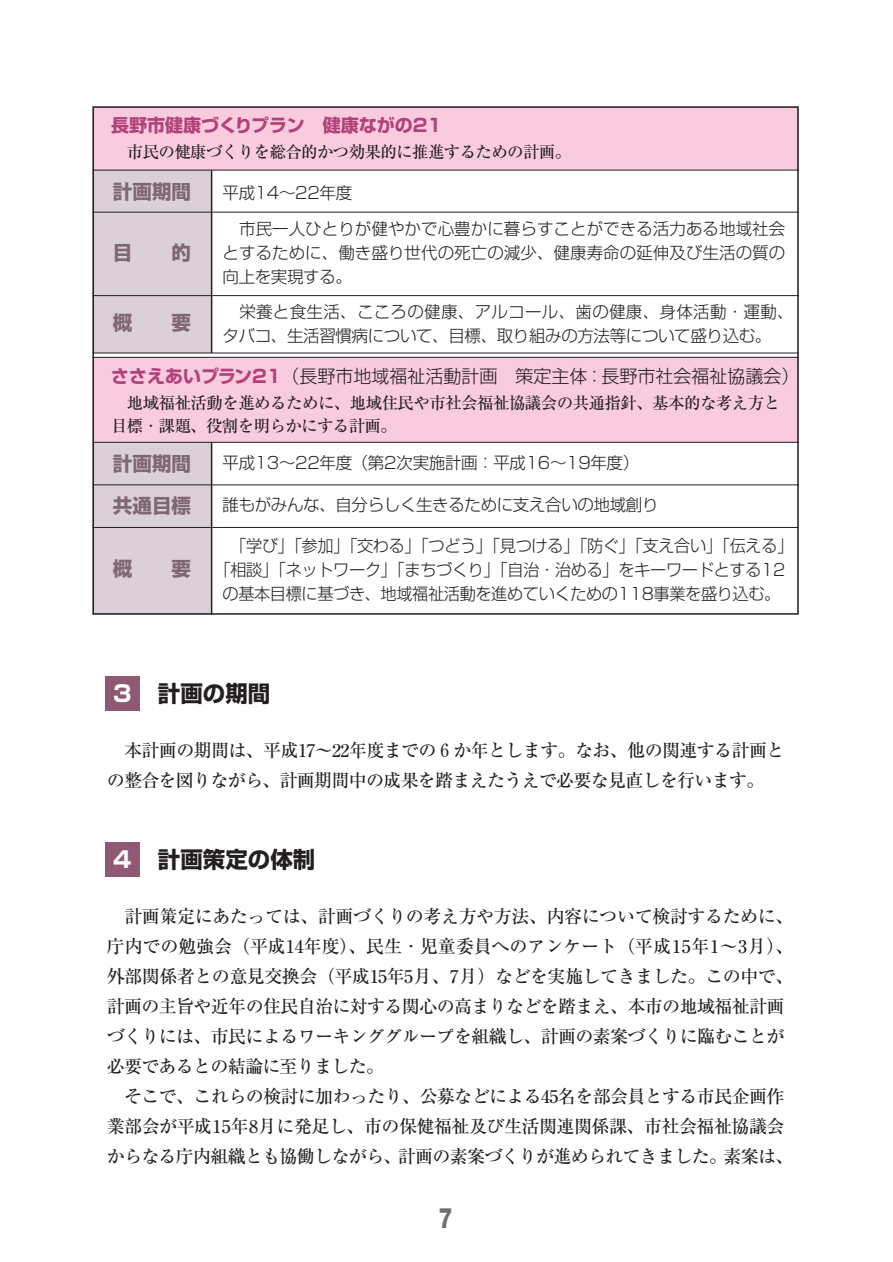
<style>
.page{position:relative;width:893px;height:1262px;background:#fff}
.page>*{position:absolute;margin:0;border:0;box-sizing:border-box;transform-origin:0 0}
.t1{font:800 28.2px "Helvetica Neue";color:#6c6e70;scale:.8 1}
.t2{font:700 22.5px "Shin Go";color:#231f20}
.t3{font:700 19.5px "Shin Go";color:#7f6774}
.t4{font:500 18px/30px "Ryumin";letter-spacing:-.035em;color:#231f20}
.t5{font:300 18px "Shin Go";color:#231f20}
.t6{font:700 18px "Shin Go";color:#b34179}
.t7{font:300 16.5px/24px "Shin Go";letter-spacing:-.025em;color:#231f20;text-align:justify}
.t8{font:500 16.5px/22.5px "Ryumin";letter-spacing:-.04em;color:#231f20}
.s1{font-weight:700;color:#b34179}
.s2{color:#fff}
</style>
<div class="page">
<div style="left:92px;top:170px;width:120px;height:43px;background:#dbd0d7"></div>
<div style="left:92px;top:106px;width:706px;height:64px;background:#f9cbdf"></div>
<div style="left:92px;top:442px;width:120px;height:172px;background:#dbd0d7"></div>
<div style="left:92px;top:357px;width:706px;height:85px;background:#f9cbdf"></div>
<div style="left:105px;top:676px;width:34px;height:34px;background:#8f5873"></div>
<div style="left:105px;top:842px;width:34px;height:34px;background:#8f5873"></div>
<div style="left:92px;top:213px;width:120px;height:140px;background:#dbd0d7"></div>
<div style="left:92px;top:106px;width:706px;height:508px;border:2px solid #231f20"></div>
<hr style="left:92px;top:295px;width:706px;height:1px;background:#231f20">
<hr style="left:92px;top:353px;width:706px;height:1px;background:#231f20">
<hr style="left:92px;top:357px;width:706px;height:1px;background:#231f20">
<hr style="left:92px;top:442px;width:706px;height:1px;background:#231f20">
<hr style="left:92px;top:484px;width:706px;height:1px;background:#231f20">
<hr style="left:92px;top:527px;width:706px;height:1px;background:#231f20">
<hr style="left:211px;top:442px;width:1px;height:172px;background:#231f20">
<hr style="left:92px;top:170px;width:706px;height:1px;background:#231f20">
<hr style="left:211px;top:170px;width:1px;height:183px;background:#231f20">
<hr style="left:92px;top:212px;width:706px;height:1px;background:#231f20">
<p class="t6" style="left:111px;top:119px;width:333px">長野市健康づくりプラン　健康ながの21</p>
<p class="t8" style="left:127px;top:143px;width:446px">市民の健康づくりを総合的かつ効果的に推進するための計画。</p>
<p class="t3" style="left:113px;top:184px;width:79px">計画期間</p>
<p class="t7" style="left:222px;top:183px;width:131px">平成14～22年度</p>
<p class="t3" style="left:113px;top:245px;width:79px">目　　的</p>
<p class="t7" style="left:222px;top:219px;width:564px;text-indent:17px">市民一人ひとりが健やかで心豊かに暮らすことができる活力ある地域社会とするために、働き盛り世代の死亡の減少、健康寿命の延伸及び生活の質の向上を実現する。</p>
<p class="t3" style="left:113px;top:315px;width:79px">概　　要</p>
<p class="t7" style="left:222px;top:302px;width:572px;text-indent:17px">栄養と食生活、こころの健康、アルコール、歯の健康、身体活動・運動、タバコ、生活習慣病について、目標、取り組みの方法等について盛り込む。</p>
<p class="t5" style="left:111px;top:369px;width:690px"><span class="s1">ささえあいプラン21</span>（長野市地域福祉活動計画　策定主体：長野市社会福祉協議会）</p>
<p class="t8" style="left:111px;top:394px;width:670px;text-indent:16px">地域福祉活動を進めるために、地域住民や市社会福祉協議会の共通指針、基本的な考え方と目標・課題、役割を明らかにする計画。</p>
<p class="t3" style="left:113px;top:456px;width:79px">計画期間</p>
<p class="t7" style="left:222px;top:452px;width:418px">平成13～22年度（第2次実施計画：平成16～19年度）</p>
<p class="t3" style="left:113px;top:498px;width:79px">共通目標</p>
<p class="t7" style="left:222px;top:495px;width:437px">誰もがみんな、自分らしく生きるために支え合いの地域創り</p>
<p class="t3" style="left:113px;top:561px;width:79px">概　　要</p>
<p class="t7" style="left:230px;top:536px;width:565px">「学び」「参加」「交わる」「つどう」「見つける」「防ぐ」「支え合い」「伝える」</p>
<p class="t7" style="left:214px;top:560px;width:572px">「相談」「ネットワーク」「まちづくり」「自治・治める」をキーワードとする12</p>
<p class="t7" style="left:222px;top:584px;width:559px">の基本目標に基づき、地域福祉活動を進めていくための118事業を盛り込む。</p>
<p class="t2" style="left:113px;top:685px;width:159px"><span class="s2">3</span> 計画の期間</p>
<p class="t4" style="left:107px;top:738px;width:679px;text-indent:17px">本計画の期間は、平成17～22年度までの６か年とします。なお、他の関連する計画との整合を図りながら、計画期間中の成果を踏まえたうえで必要な見直しを行います。</p>
<p class="t2" style="left:113px;top:851px;width:204px"><span class="s2">4</span> 計画策定の体制</p>
<p class="t4" style="left:107px;top:904px;width:688px;text-indent:18px">計画策定にあたっては、計画づくりの考え方や方法、内容について検討するために、庁内での勉強会（平成14年度）、民生・児童委員へのアンケート（平成15年1～3月）、外部関係者との意見交換会（平成15年5月、7月）などを実施してきました。この中で、計画の主旨や近年の住民自治に対する関心の高まりなどを踏まえ、本市の地域福祉計画づくりには、市民によるワーキンググループを組織し、計画の素案づくりに臨むことが必要であるとの結論に至りました。</p>
<p class="t4" style="left:107px;top:1084px;width:688px;text-align:center">そこで、これらの検討に加わったり、公募などによる45名を部会員とする市民企画作<br>業部会が平成15年8月に発足し、市の保健福祉及び生活関連関係課、市社会福祉協議会からなる庁内組織とも協働しながら、計画の素案づくりが進められてきました。素案は、</p>
<h1 class="t1" style="left:438px;top:1207px;width:19px">7</h1>
</div>
